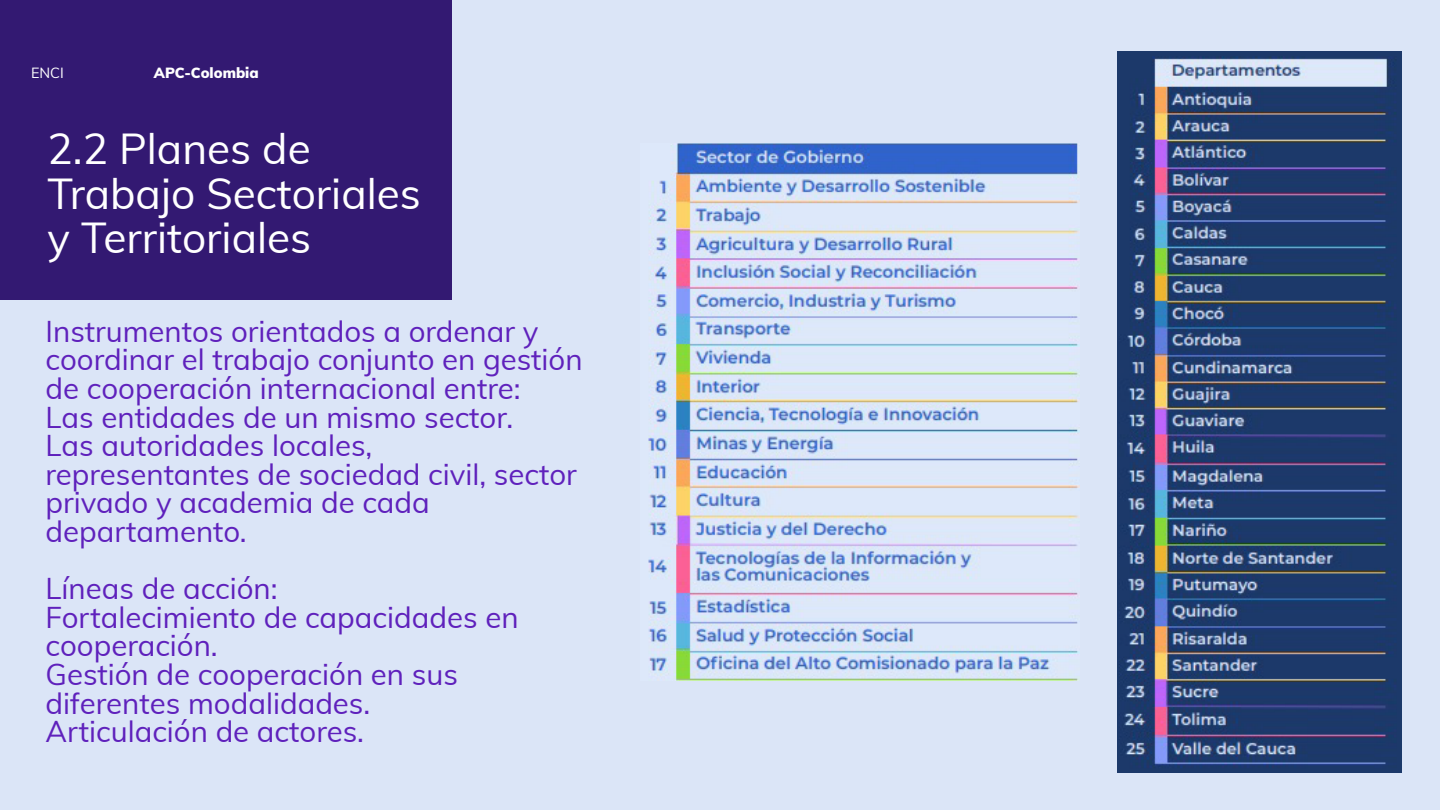
<style>
.page{position:relative;width:1440px;height:810px;background:#dbe5f7}
.page>*{position:absolute;margin:0;border:0;box-sizing:border-box;transform-origin:0 0}
.t1{font:42.38px/44.2px "Muli";color:#fff}
.t2{font:29.4px/28.7px "Muli";color:#5f21bc}
.t3{font:900 14.4px "Muli";color:#fff}
.t4{font:14.4px "Muli";color:#fff}
</style>
<div class="page">
<div style="left:0;top:0;width:452px;height:300px;background:#331972"></div>
<img style="left:648px;top:143px;width:432px;height:538px">
<img style="left:1118px;top:52px;width:284px;height:721px">
<p class="t4" style="left:31px;top:62px;width:34px">ENCI</p>
<p class="t3" style="left:154px;top:62px;width:106px">APC-Colombia</p>
<h1 class="t1" style="left:48px;top:125px;width:375px">2.2 Planes de<br>Trabajo Sectoriales y Territoriales</h1>
<p class="t2" style="left:46px;top:315px;width:539px">Instrumentos orientados a ordenar y coordinar el trabajo conjunto en gestión de cooperación internacional entre:<br>Las entidades de un mismo sector.<br>Las autoridades locales, representantes de sociedad civil, sector privado y academia de cada departamento.</p>
<p class="t2" style="left:46px;top:573px;width:474px">Líneas de acción:<br>Fortalecimiento de capacidades en cooperación.<br>Gestión de cooperación en sus diferentes modalidades.<br>Articulación de actores.</p>
</div>
